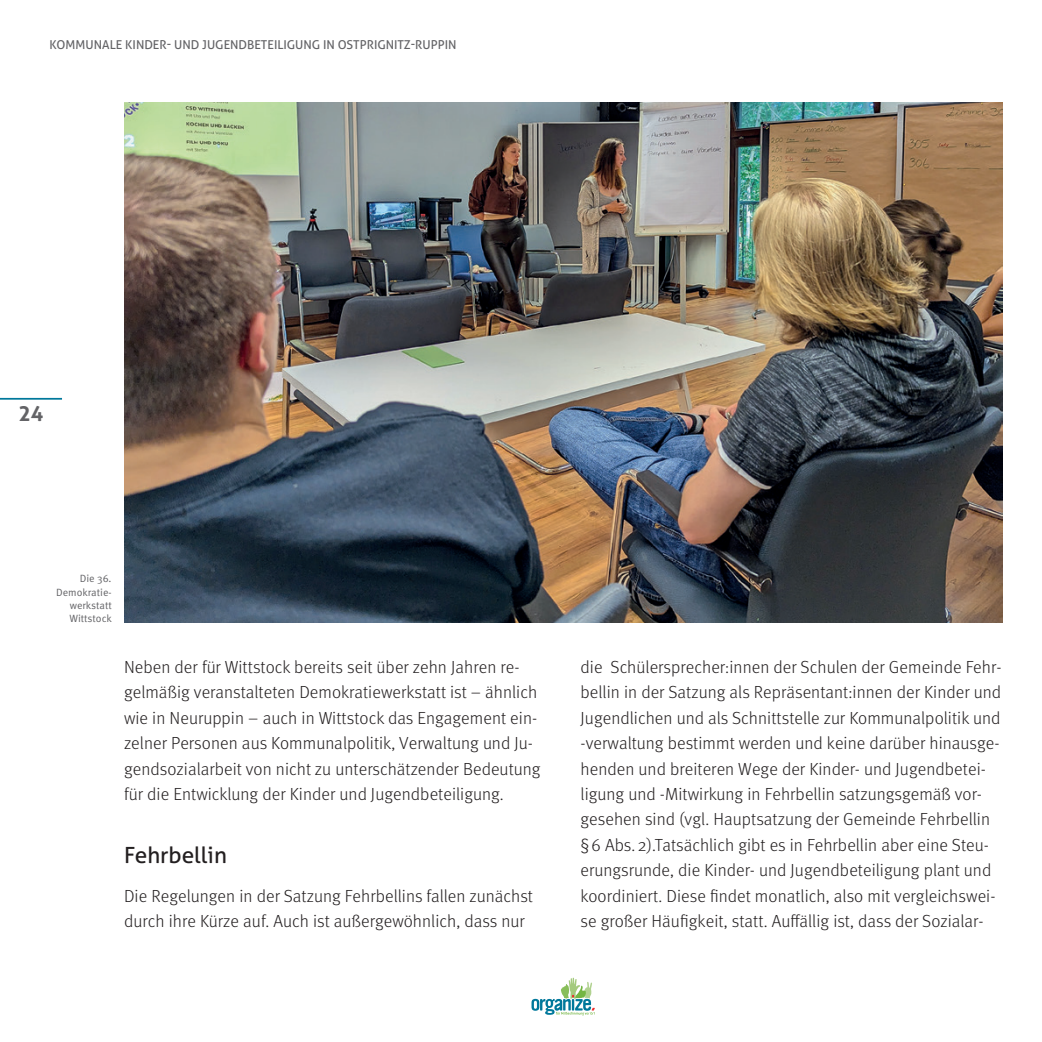
<style>
.page{position:relative;width:1042px;height:1042px;background:#fff}
.page>*{position:absolute;margin:0;border:0;box-sizing:border-box;transform-origin:0 0}
.t1{font:22.4px "Aller";color:#231f20}
.t2{font:700 21px "Aller";color:#636366}
.t3{font:300 17.5px/25.4px "Meta Pro";letter-spacing:.005em;color:#231f20}
.t4{font:12.25px "Aller";color:#636366}
.t5{font:10.5px/13.3px "Meta Pro Norm";color:#636366;text-align:right}
</style>
<div class="page">
<svg style="left:531px;top:977px;width:64px;height:38px"></svg>
<hr style="left:0;top:398px;width:62px;height:2px;background:#00789b">
<img style="left:124px;top:102px;width:878px;height:520px">
<p class="t4" style="left:50px;top:37px;width:408px">KOMMUNALE KINDER- UND JUGENDBETEILIGUNG IN OSTPRIGNITZ-RUPPIN</p>
<p class="t2" style="left:18px;top:400px;width:27px">24</p>
<p class="t5" style="left:56px;top:571px;width:57px">Die 36.<br>Demokratie&shy;werkstatt<br>Wittstock</p>
<p class="t3" style="left:124px;top:653px;width:418px">Neben der für Wittstock bereits seit über zehn Jahren re&shy;gelmäßig veranstalteten Demokratiewerkstatt ist – ähnlich wie in Neuruppin – auch in Wittstock das Engagement ein&shy;zelner Personen aus Kommunalpolitik, Verwaltung und Ju&shy;gendsozialarbeit von nicht zu unterschätzender Bedeutung für die Entwicklung der Kinder und Jugendbeteiligung.</p>
<p class="t1" style="left:124px;top:841px;width:104px">Fehrbellin</p>
<p class="t3" style="left:124px;top:882px;width:410px">Die Regelungen in der Satzung Fehrbellins fallen zunächst durch ihre Kürze auf. Auch ist außergewöhnlich, dass nur</p>
<p class="t3" style="left:580px;top:653px;width:422px">die Schülersprecher:innen der Schulen der Gemeinde Fehr&shy;bellin in der Satzung als Repräsentant:innen der Kinder und Jugendlichen und als Schnittstelle zur Kommunalpolitik und -verwaltung bestimmt werden und keine darüber hinausge&shy;henden und breiteren Wege der Kinder- und Jugendbetei&shy;ligung und -Mitwirkung in Fehrbellin satzungsgemäß vor&shy;gesehen sind (vgl. Hauptsatzung der Gemeinde Fehrbellin § 6 Abs. 2).Tatsächlich gibt es in Fehrbellin aber eine Steu&shy;erungsrunde, die Kinder- und Jugendbeteiligung plant und koordiniert. Diese findet monatlich, also mit vergleichswei&shy;se großer Häufigkeit, statt. Auffällig ist, dass der Sozialar-</p>
</div>
